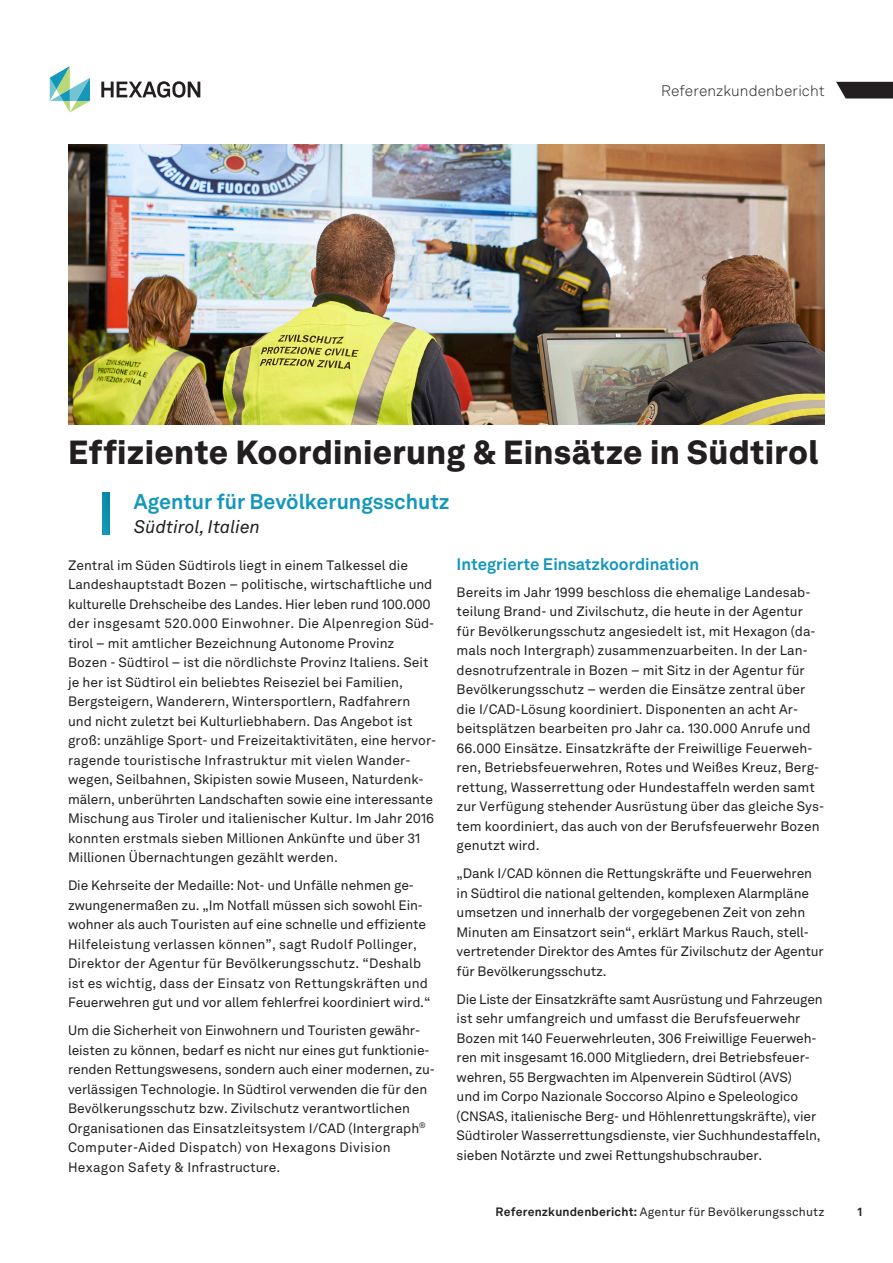
<style>
.page{position:relative;width:893px;height:1263px;background:#fff}
.page>*{position:absolute;margin:0;border:0;box-sizing:border-box;transform-origin:0 0}
.t1{font:900 33px "Hexagon Akkurat";letter-spacing:.01em;color:#231f20}
.Customer_Name{font:700 21px "Hexagon Akkurat";color:#1497ba}
.Customer_City{font:italic 18px "Hexagon Akkurat";color:#231f20}
.t2{font:700 16.5px "Hexagon Akkurat";color:#1497ba}
.Product_Sheet_Flag{font:300 15px "Hexagon Akkurat";letter-spacing:.005em;color:#231f20}
.Body{font:13.5px/19.5px "Hexagon Akkurat";color:#231f20}
.Page_Title_Optional{font:12px "Hexagon Akkurat";letter-spacing:.015em;color:#231f20}
.Page_Number__Optiona{font:700 12px "Hexagon Akkurat";color:#231f20}
.s1{font-weight:700}
</style>
<div class="page">
<div style="left:103px;top:493px;width:6px;height:41px;background:#0f90b3"></div>
<img style="left:68px;top:145px;width:757px;height:279px">
<svg style="left:101px;top:81px;width:99px;height:17px"></svg>
<svg style="left:50px;top:66px;width:40px;height:47px"></svg>
<svg style="left:836px;top:82px;width:57px;height:16px"></svg>
<p class="Product_Sheet_Flag" style="left:661px;top:80px;width:165px">Referenzkundenbericht</p>
<h1 class="t1" style="left:68px;top:426px;width:752px">Effiziente Koordinierung &amp; Einsätze in Südtirol</h1>
<p class="Customer_Name" style="left:134px;top:485px;width:317px">Agentur für Bevölkerungsschutz</p>
<p class="Customer_City" style="left:134px;top:514px;width:127px">Südtirol, Italien</p>
<p class="Body" style="left:68px;top:555px;width:370px">Zentral im Süden Südtirols liegt in einem Talkessel die Landeshauptstadt Bozen – politische, wirtschaftliche und kulturelle Drehscheibe des Landes. Hier leben rund 100.000 der insgesamt 520.000 Einwohner. Die Alpenregion Süd&shy;tirol – mit amtlicher Bezeichnung Autonome Provinz Bozen - Südtirol – ist die nördlichste Provinz Italiens. Seit je her ist Südtirol ein beliebtes Reiseziel bei Familien, Bergsteigern, Wanderern, Wintersportlern, Radfahrern und nicht zuletzt bei Kulturliebhabern. Das Angebot ist groß: unzählige Sport- und Freizeitaktivitäten, eine hervor&shy;ragende touristische Infrastruktur mit vielen Wander&shy;wegen, Seilbahnen, Skipisten sowie Museen, Naturdenk&shy;mälern, unberührten Landschaften sowie eine interessante Mischung aus Tiroler und italienischer Kultur. Im Jahr 2016 konnten erstmals sieben Millionen Ankünfte und über 31<br>Millionen Übernachtungen gezählt werden.</p>
<p class="Body" style="left:68px;top:875px;width:364px">Die Kehrseite der Medaille: Not- und Unfälle nehmen ge&shy;zwungenermaßen zu. „Im Notfall müssen sich sowohl Ein&shy;wohner als auch Touristen auf eine schnelle und effiziente Hilfeleistung verlassen können”, sagt Rudolf Pollinger, Direktor der Agentur für Bevölkerungsschutz. “Deshalb ist es wichtig, dass der Einsatz von Rettungskräften und Feuerwehren gut und vor allem fehlerfrei koordiniert wird.“</p>
<p class="Body" style="left:68px;top:1020px;width:368px">Um die Sicherheit von Einwohnern und Touristen gewähr&shy;leisten zu können, bedarf es nicht nur eines gut funktionie&shy;renden Rettungswesens, sondern auch einer modernen, zu&shy;verlässigen Technologie. In Südtirol verwenden die für den Bevölkerungsschutz bzw. Zivilschutz verantwortlichen Organisationen das Einsatzleitsystem I/CAD (Intergraph<sup>® </sup>Computer-Aided Dispatch) von Hexagons Division Hexagon Safety &amp; Infrastructure.</p>
<h3 class="t2" style="left:457px;top:552px;width:244px">Integrierte Einsatzkoordination</h3>
<p class="Body" style="left:457px;top:581px;width:369px">Bereits im Jahr 1999 beschloss die ehemalige Landesab&shy;teilung Brand- und Zivilschutz, die heute in der Agentur für Bevölkerungsschutz angesiedelt ist, mit Hexagon (da&shy;mals noch Intergraph) zusammenzuarbeiten. In der Lan&shy;desnotrufzentrale in Bozen – mit Sitz in der Agentur für Bevölkerungsschutz – werden die Einsätze zentral über die I/CAD-Lösung koordiniert. Disponenten an acht Ar&shy;beitsplätzen bearbeiten pro Jahr ca. 130.000 Anrufe und 66.000 Einsätze. Einsatzkräfte der Freiwillige Feuerweh&shy;ren, Betriebsfeuerwehren, Rotes und Weißes Kreuz, Berg&shy;rettung, Wasserrettung oder Hundestaffeln werden samt zur Verfügung stehender Ausrüstung über das gleiche Sys&shy;tem koordiniert, das auch von der Berufsfeuerwehr Bozen genutzt wird.</p>
<p class="Body" style="left:457px;top:863px;width:369px">„Dank I/CAD können die Rettungskräfte und Feuerwehren in Südtirol die national geltenden, komplexen Alarmpläne umsetzen und innerhalb der vorgegebenen Zeit von zehn Minuten am Einsatzort sein“, erklärt Markus Rauch, stell&shy;vertretender Direktor des Amtes für Zivilschutz der Agentur für Bevölkerungsschutz.</p>
<p class="Body" style="left:457px;top:988px;width:367px">Die Liste der Einsatzkräfte samt Ausrüstung und Fahrzeugen ist sehr umfangreich und umfasst die Berufsfeuerwehr Bozen mit 140 Feuerwehrleuten, 306 Freiwillige Feuerweh&shy;ren mit insgesamt 16.000 Mitgliedern, drei Betriebsfeuer&shy;wehren, 55 Bergwachten im Alpenverein Südtirol (AVS)<br>und im Corpo Nazionale Soccorso Alpino e Speleologico (CNSAS, italienische Berg- und Höhlenrettungskräfte), vier Südtiroler Wasserrettungsdienste, vier Suchhundestaffeln, sieben Notärzte und zwei Rettungshubschrauber.</p>
<p class="Page_Title_Optional" style="left:496px;top:1203px;width:330px"><span class="s1">Referenzkundenbericht:</span> Agentur für Bevölkerungsschutz</p>
<p class="Page_Number__Optiona" style="left:857px;top:1202px;width:6px">1</p>
</div>
